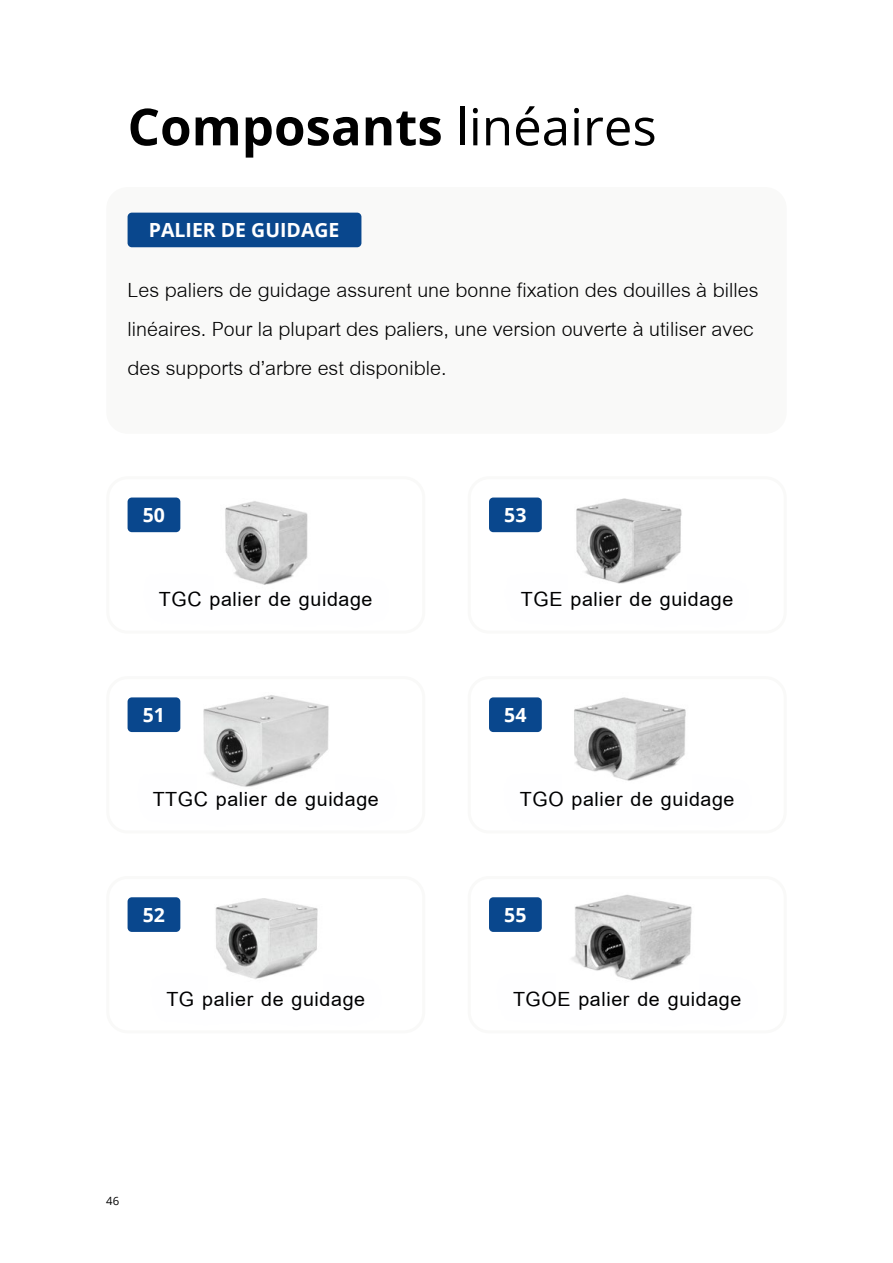
<style>
.page{position:relative;width:893px;height:1263px;background:#fff}
.page>*{position:absolute;margin:0;border:0;box-sizing:border-box;transform-origin:0 0}
.t1{font:700 51px "Open Sans";color:#000}
.t2{font:30px/39px "Cordia New";color:#000}
.t3{font:700 30px "Cordia New";letter-spacing:.02em;color:#000}
.t4{font:700 19.5px "Open Sans";color:#fff}
.t5{font:11.4px "Open Sans";color:#000}
.s1{font-weight:400}
</style>
<div class="page">
<div style="left:106px;top:476px;width:319px;height:158px;border:3px solid #f9f9f8;border-radius:20px"></div>
<div style="left:128px;top:497px;width:52px;height:35px;background:#09478d;border-radius:4px"></div>
<div style="left:106px;top:676px;width:319px;height:157px;border:3px solid #f9f9f8;border-radius:20px"></div>
<div style="left:128px;top:697px;width:52px;height:35px;background:#09478d;border-radius:4px"></div>
<div style="left:106px;top:876px;width:319px;height:157px;border:3px solid #f9f9f8;border-radius:20px"></div>
<div style="left:128px;top:897px;width:52px;height:35px;background:#09478d;border-radius:4px"></div>
<div style="left:468px;top:476px;width:319px;height:158px;border:3px solid #f9f9f8;border-radius:20px"></div>
<div style="left:489px;top:497px;width:53px;height:35px;background:#09478d;border-radius:4px"></div>
<div style="left:468px;top:676px;width:319px;height:157px;border:3px solid #f9f9f8;border-radius:20px"></div>
<div style="left:489px;top:697px;width:53px;height:35px;background:#09478d;border-radius:4px"></div>
<div style="left:468px;top:876px;width:319px;height:157px;border:3px solid #f9f9f8;border-radius:20px"></div>
<div style="left:489px;top:897px;width:53px;height:35px;background:#09478d;border-radius:4px"></div>
<div style="left:106px;top:187px;width:681px;height:247px;background:#f9f9f8;border-radius:21px"></div>
<div style="left:128px;top:213px;width:233px;height:34px;background:#09478d;border-radius:4px"></div>
<img style="left:225px;top:501px;width:83px;height:84px">
<img style="left:203px;top:695px;width:126px;height:92px">
<img style="left:215px;top:898px;width:103px;height:81px">
<img style="left:576px;top:498px;width:106px;height:86px">
<img style="left:574px;top:697px;width:112px;height:84px">
<img style="left:571px;top:894px;width:121px;height:87px">
<h1 class="t1" style="left:128px;top:91px;width:531px">Composants <span class="s1">linéaires</span></h1>
<p class="t4" style="left:149px;top:217px;width:192px">PALIER DE GUIDAGE</p>
<p class="t2" style="left:128px;top:271px;width:633px">Les paliers de guidage assurent une bonne fixation des douilles à billes linéaires. Pour la plupart des paliers, une version ouverte à utiliser avec des supports d’arbre est disponible.</p>
<p class="t4" style="left:143px;top:501px;width:24px">50</p>
<p class="t4" style="left:504px;top:501px;width:24px">53</p>
<p class="t3" style="left:159px;top:581px;width:215px">TGC palier de guidage</p>
<p class="t3" style="left:521px;top:581px;width:214px">TGE palier de guidage</p>
<p class="t4" style="left:143px;top:701px;width:24px">51</p>
<p class="t4" style="left:504px;top:701px;width:24px">54</p>
<p class="t3" style="left:153px;top:781px;width:228px">TTGC palier de guidage</p>
<p class="t3" style="left:520px;top:781px;width:216px">TGO palier de guidage</p>
<p class="t4" style="left:143px;top:901px;width:24px">52</p>
<p class="t4" style="left:504px;top:901px;width:24px">55</p>
<p class="t3" style="left:166px;top:980px;width:200px">TG palier de guidage</p>
<p class="t3" style="left:513px;top:980px;width:230px">TGOE palier de guidage</p>
<p class="t5" style="left:106px;top:1193px;width:15px">46</p>
</div>
